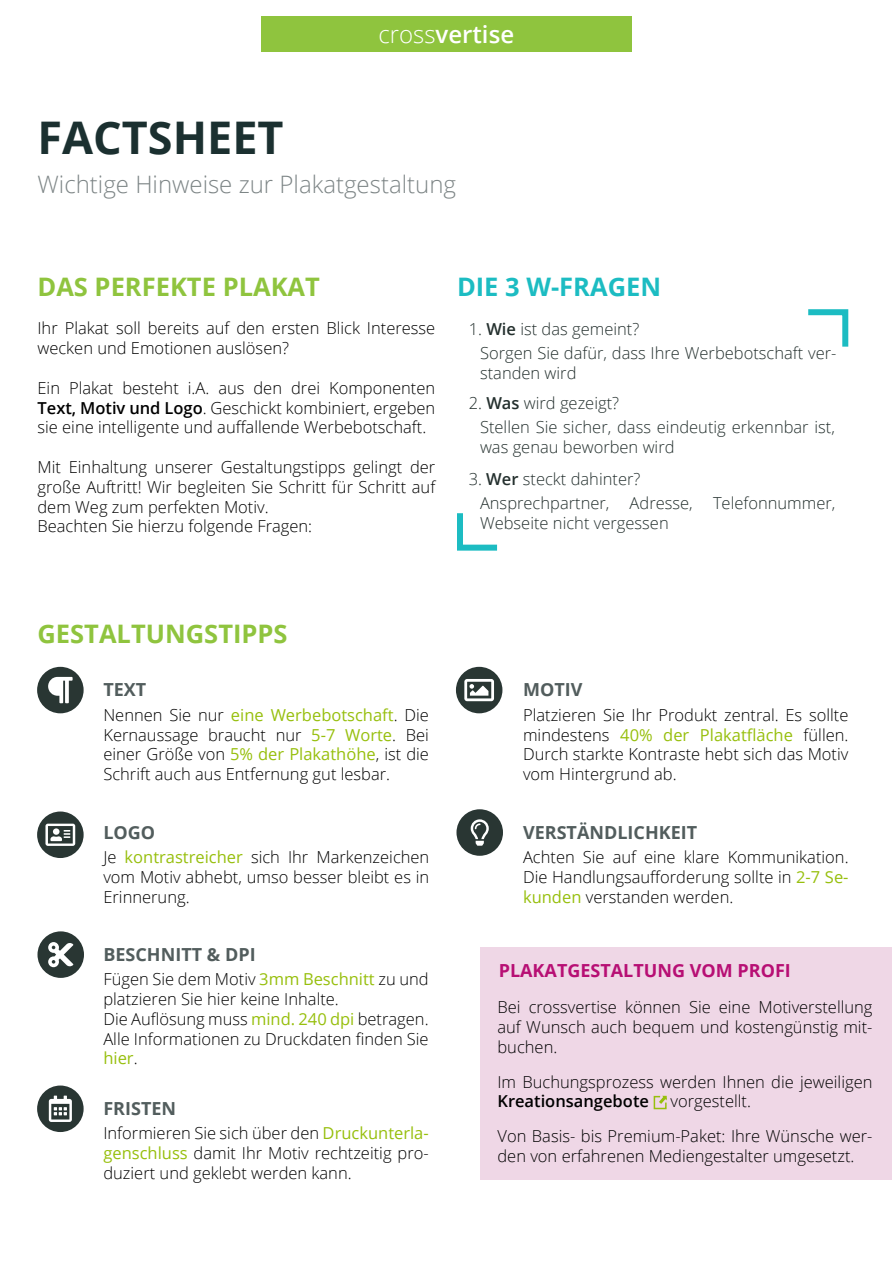
<style>
.page{position:relative;width:893px;height:1263px;background:#fff}
.page>*{position:absolute;margin:0;border:0;box-sizing:border-box;transform-origin:0 0}
.t1{font:700 45px "Open Sans";color:#1b3030}
.t2{font:700 25.5px "Open Sans";color:#8fc43e}
.t3{font:700 25.5px "Open Sans";color:#1cbcc2}
.t4{font:300 24px "Open Sans";color:#7d8586}
.t5{font:600 24px "Open Sans";color:#fff}
.t6{font:700 18px "Open Sans";color:#525d5d}
.t7{font:700 18px "Open Sans";color:#b70f74}
.t8{font:300 16.5px/19.8px "Open Sans";color:#000;text-align:justify}
.t9{font:300 16.5px/19.8px "Open Sans";color:#24302e}
.t10{font:600 16.5px "Open Sans";color:#000}
.s1{font-weight:300}
.s2{font-weight:600}
.s3{font-weight:400;color:#97bf0d}
</style>
<div class="page">
<div style="left:261px;top:16px;width:371px;height:36px;background:#8fc43e"></div>
<svg style="left:457px;top:513px;width:41px;height:38px"></svg>
<svg style="left:808px;top:309px;width:41px;height:38px"></svg>
<div style="left:480px;top:947px;width:412px;height:232px;background:#efd7e6"></div>
<svg style="left:653px;top:1095px;width:14px;height:15px"></svg>
<div style="left:37px;top:667px;width:47px;height:46px;background:#293633;border-radius:50%"></div>
<svg style="left:48px;top:677px;width:25px;height:26px"></svg>
<div style="left:37px;top:811px;width:47px;height:47px;background:#293633;border-radius:50%"></div>
<svg style="left:45px;top:824px;width:30px;height:22px"></svg>
<div style="left:37px;top:1085px;width:47px;height:47px;background:#293633;border-radius:50%"></div>
<svg style="left:49px;top:1095px;width:23px;height:27px"></svg>
<div style="left:38px;top:931px;width:46px;height:47px;background:#293633;border-radius:50%"></div>
<svg style="left:48px;top:942px;width:25px;height:25px"></svg>
<div style="left:456px;top:809px;width:47px;height:47px;background:#293633;border-radius:50%"></div>
<svg style="left:471px;top:819px;width:18px;height:27px"></svg>
<div style="left:456px;top:667px;width:46px;height:46px;background:#293633;border-radius:50%"></div>
<svg style="left:464px;top:679px;width:30px;height:22px"></svg>
<h1 class="t1" style="left:38px;top:106px;width:248px">FACTSHEET</h1>
<h3 class="t5" style="left:378px;top:18px;width:137px"><span class="s1">cross</span>vertise</h3>
<h3 class="t4" style="left:38px;top:167px;width:420px">Wichtige Hinweise zur Plakatgestaltung</h3>
<h2 class="t2" style="left:38px;top:269px;width:284px">DAS PERFEKTE PLAKAT</h2>
<p class="t8" style="left:38px;top:318px;width:399px">Ihr Plakat soll bereits auf den ersten Blick Interesse wecken und Emotionen auslösen?</p>
<p class="t8" style="left:38px;top:377px;width:399px">Ein Plakat besteht i.A. aus den drei Komponenten <span class="s2">Text, Motiv und Logo</span>. Geschickt kombiniert, ergeben sie eine intelligente und auffallende Werbebotschaft.</p>
<p class="t8" style="left:38px;top:457px;width:399px;text-align:left">Mit Einhaltung unserer Gestaltungstipps gelingt der große Auftritt! Wir begleiten Sie Schritt für Schritt auf dem Weg zum perfekten Motiv.<br>Beachten Sie hierzu folgende Fragen:</p>
<h2 class="t3" style="left:457px;top:269px;width:206px">DIE 3 W-FRAGEN</h2>
<p class="t9" style="left:469px;top:319px;width:172px">1. <span class="s2">Wie</span> ist das gemeint?</p>
<p class="t9" style="left:480px;top:343px;width:358px">Sorgen Sie dafür, dass Ihre Werbebotschaft ver&shy;standen wird</p>
<p class="t9" style="left:469px;top:392px;width:152px">2. <span class="s2">Was</span> wird gezeigt?</p>
<p class="t9" style="left:480px;top:417px;width:356px">Stellen Sie sicher, dass eindeutig erkennbar ist, was genau beworben wird</p>
<p class="t9" style="left:469px;top:468px;width:173px">3. <span class="s2">Wer</span> steckt dahinter?</p>
<p class="t9" style="left:480px;top:493px;width:357px">Ansprechpartner, Adresse, Telefonnummer,<br>Webseite nicht vergessen</p>
<h2 class="t2" style="left:38px;top:616px;width:252px">GESTALTUNGSTIPPS</h2>
<p class="t6" style="left:103px;top:677px;width:44px">TEXT</p>
<p class="t8" style="left:103px;top:704px;width:327px">Nennen Sie nur <span class="s3">eine Werbebotschaft</span>. Die Kernaussage braucht nur <span class="s3">5-7 Worte</span>. Bei einer Größe von <span class="s3">5% der Plakathöhe</span>, ist die Schrift auch aus Entfernung gut lesbar.</p>
<p class="t6" style="left:103px;top:819px;width:53px">LOGO</p>
<p class="t8" style="left:103px;top:847px;width:327px">Je <span class="s3">kontrastreicher</span> sich Ihr Markenzeichen vom Motiv abhebt, umso besser bleibt es in Erinnerung.</p>
<p class="t6" style="left:103px;top:942px;width:154px">BESCHNITT &amp; DPI</p>
<p class="t8" style="left:103px;top:969px;width:327px;text-align:left">Fügen Sie dem Motiv <span class="s3">3mm Beschnitt</span> zu und platzieren Sie hier keine Inhalte.<br>Die Auflösung muss <span class="s3">mind. 240 dpi</span> betragen.<br>Alle Informationen zu Druckdaten finden Sie <span class="s3">hier</span>.</p>
<p class="t6" style="left:103px;top:1096px;width:74px">FRISTEN</p>
<p class="t8" style="left:103px;top:1123px;width:327px">Informieren Sie sich über den <span class="s3">Druckunterla&shy;genschluss</span> damit Ihr Motiv rechtzeitig pro&shy;duziert und geklebt werden kann.</p>
<p class="t6" style="left:523px;top:677px;width:61px">MOTIV</p>
<p class="t8" style="left:523px;top:704px;width:327px">Platzieren Sie Ihr Produkt zentral. Es sollte mindestens <span class="s3">40% der Plakatfläche</span> füllen.<br>Durch starkte Kontraste hebt sich das Motiv vom Hintergrund ab.</p>
<p class="t6" style="left:523px;top:819px;width:176px">VERSTÄNDLICHKEIT</p>
<p class="t8" style="left:523px;top:847px;width:327px">Achten Sie auf eine klare Kommunikation.<br>Die Handlungsaufforderung sollte in <span class="s3">2-7 Se&shy;kunden</span> verstanden werden.</p>
<p class="t7" style="left:499px;top:957px;width:294px">PLAKATGESTALTUNG VOM PROFI</p>
<p class="t8" style="left:497px;top:997px;width:377px">Bei crossvertise können Sie eine Motiverstellung auf Wunsch auch bequem und kostengünstig mit&shy;buchen.</p>
<p class="t8" style="left:497px;top:1071px;width:377px">Im Buchungsprozess werden Ihnen die jeweiligen</p>
<p class="t10" style="left:497px;top:1090px;width:153px">Kreationsangebote</p>
<p class="t8" style="left:497px;top:1084px;width:377px;line-height:34.8px;text-indent:173px">vorgestellt.<br>Von Basis- bis Premium-Paket: Ihre Wünsche wer-</p>
<p class="t8" style="left:497px;top:1146px;width:359px">den von erfahrenen Mediengestalter umgesetzt.</p>
</div>
